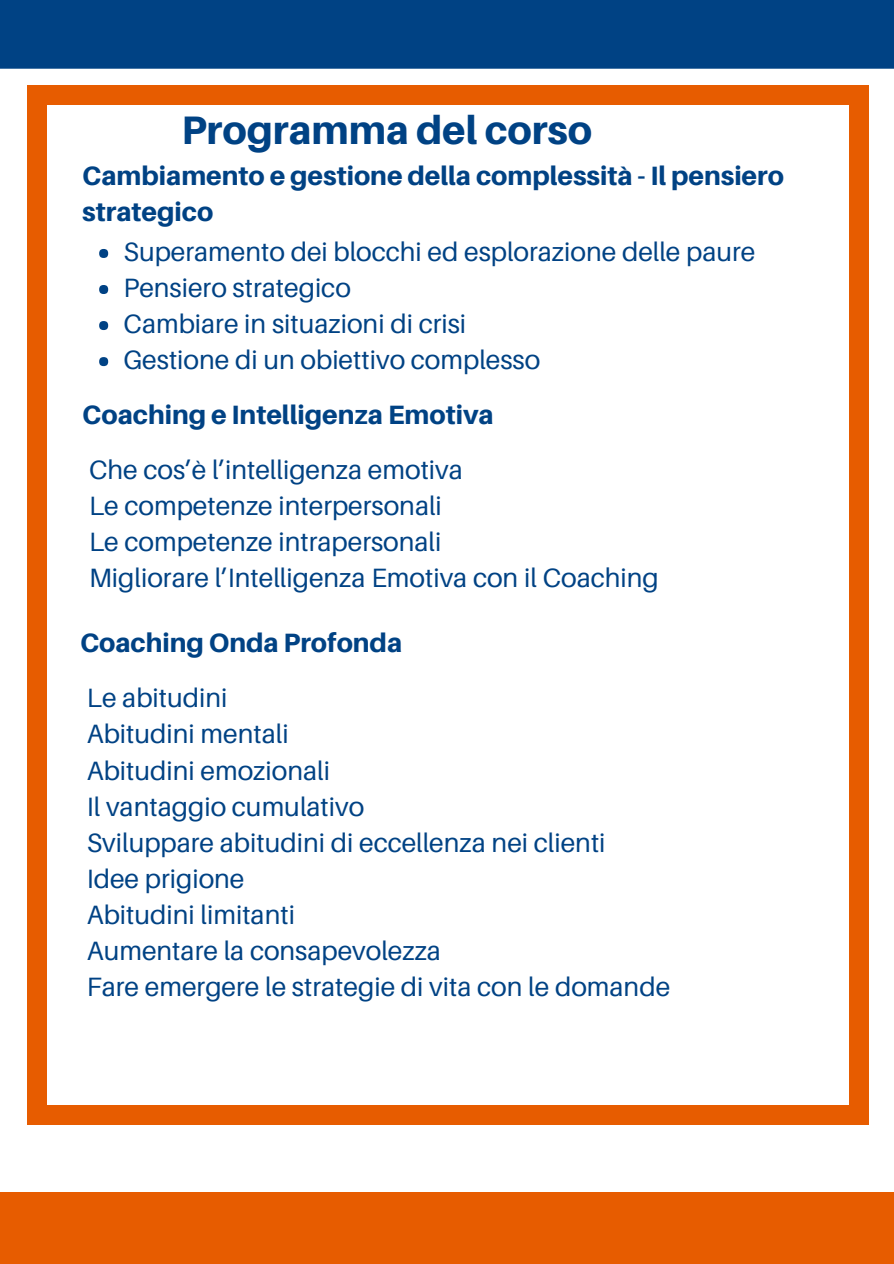
<style>
.page{position:relative;width:894px;height:1264px;background:#fff}
.page>*{position:absolute;margin:0;border:0;box-sizing:border-box;transform-origin:0 0}
.t1{font:800 39.75px "Aileron";color:#004284}
.t2{font:26.55px/36px "Aileron";color:#004284}
.t3{font:800 26.55px/36px "Aileron";color:#004284}
</style>
<div class="page">
<div style="left:0;top:0;width:893px;height:69px;background:#004284"></div>
<div style="left:848px;top:1105px;width:20px;height:19px;background:#e75c00"></div>
<div style="left:28px;top:103px;width:19px;height:1004px;background:#e75c00"></div>
<div style="left:28px;top:1105px;width:19px;height:19px;background:#e75c00"></div>
<div style="left:848px;top:103px;width:20px;height:1004px;background:#e75c00"></div>
<div style="left:45px;top:1105px;width:805px;height:19px;background:#e75c00"></div>
<div style="left:848px;top:85px;width:20px;height:19px;background:#e75c00"></div>
<div style="left:28px;top:85px;width:19px;height:19px;background:#e75c00"></div>
<div style="left:45px;top:85px;width:805px;height:19px;background:#e75c00"></div>
<div style="left:0;top:1191px;width:893px;height:72px;background:#e75c00"></div>
<div style="left:99px;top:249px;width:9px;height:9px;background:#004284;border-radius:50%"></div>
<div style="left:99px;top:285px;width:9px;height:9px;background:#004284;border-radius:50%"></div>
<div style="left:99px;top:321px;width:9px;height:9px;background:#004284;border-radius:50%"></div>
<div style="left:99px;top:357px;width:9px;height:9px;background:#004284;border-radius:50%"></div>
<h1 class="t1" style="left:181px;top:106px;width:412px">Programma del corso</h1>
<p class="t3" style="left:82px;top:157px;width:703px">Cambiamento e gestione della complessità - Il pensiero strategico</p>
<p class="t2" style="left:123px;top:233px;width:633px">Superamento dei blocchi ed esplorazione delle paure Pensiero strategico<br>Cambiare in situazioni di crisi<br>Gestione di un obiettivo complesso</p>
<p class="t3" style="left:82px;top:396px;width:413px">Coaching e Intelligenza Emotiva</p>
<p class="t2" style="left:89px;top:451px;width:571px">Che cos’è l’intelligenza emotiva<br>Le competenze interpersonali<br>Le competenze intrapersonali<br>Migliorare l’Intelligenza Emotiva con il Coaching</p>
<p class="t3" style="left:80px;top:624px;width:323px">Coaching Onda Profonda</p>
<p class="t2" style="left:87px;top:679px;width:584px">Le abitudini<br>Abitudini mentali<br>Abitudini emozionali<br>Il vantaggio cumulativo<br>Sviluppare abitudini di eccellenza nei clienti<br>Idee prigione<br>Abitudini limitanti<br>Aumentare la consapevolezza<br>Fare emergere le strategie di vita con le domande</p>
</div>
